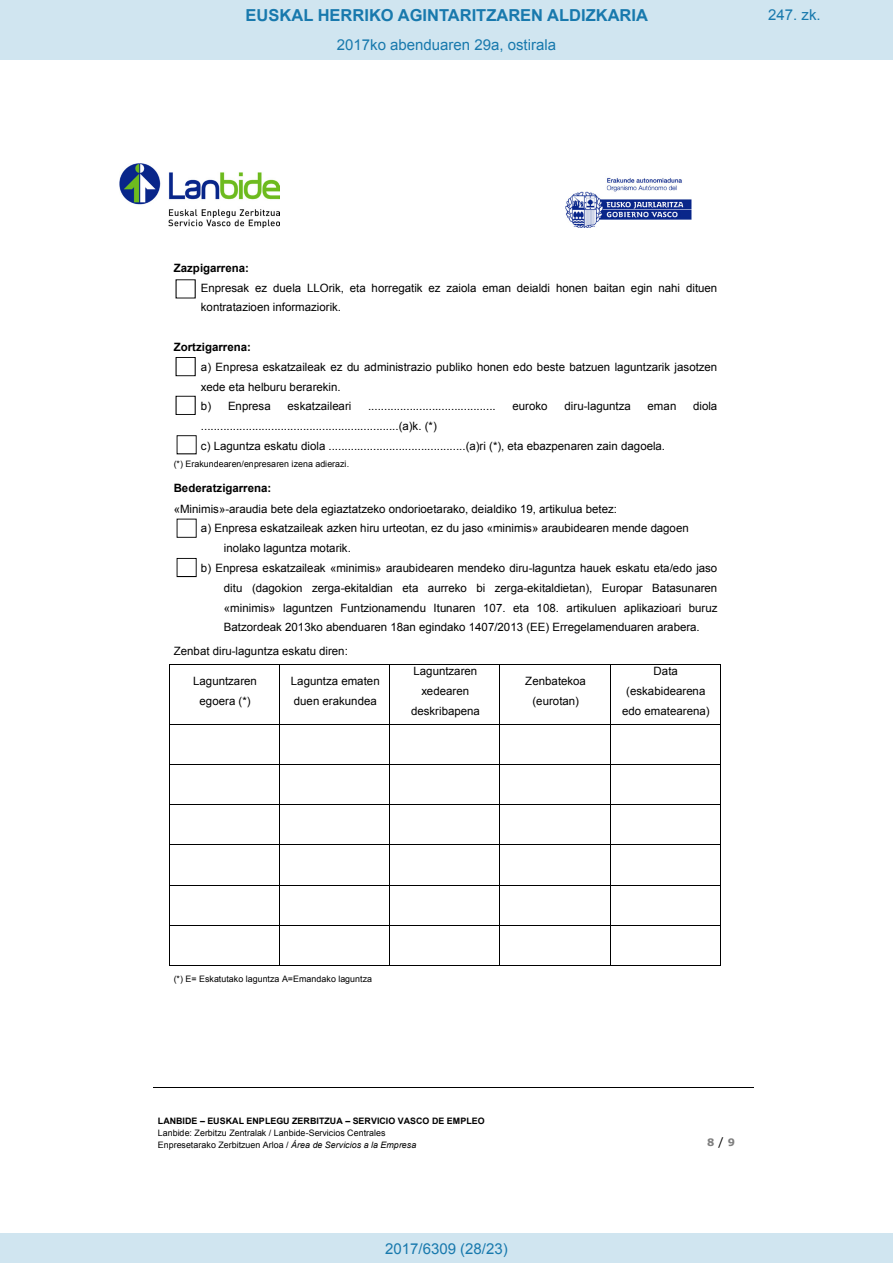
<style>
.page{position:relative;width:893px;height:1263px;background:#fff}
.page>*{position:absolute;margin:0;border:0;box-sizing:border-box;transform-origin:0 0}
.t1{font:700 16.5px "Arial";color:#1879ad}
.Paginacion_Centro{font:15px "Arial";color:#1879ad}
.t2{font:11.4px/19.8px "Arial";letter-spacing:.005em;color:#000}
.t3{font:700 11.4px "Arial";letter-spacing:.005em;color:#000}
.t4{font:8.85px/11.9px "Arial";color:#000}
.s1{font-weight:700}
.s2{font-style:italic}
</style>
<div class="page">
<hr style="left:154px;top:1087px;width:600px;height:1px;background:#000">
<img style="left:119px;top:163px;width:160px;height:65px">
<img style="left:565px;top:178px;width:127px;height:50px">
<hr style="left:170px;top:664px;width:109px;height:1px;background:#000">
<hr style="left:280px;top:664px;width:109px;height:1px;background:#000">
<hr style="left:390px;top:664px;width:110px;height:1px;background:#000">
<hr style="left:500px;top:664px;width:110px;height:1px;background:#000">
<hr style="left:610px;top:664px;width:110px;height:1px;background:#000">
<hr style="left:169px;top:665px;width:1px;height:59px;background:#000">
<hr style="left:279px;top:665px;width:1px;height:59px;background:#000">
<hr style="left:389px;top:665px;width:1px;height:59px;background:#000">
<hr style="left:500px;top:665px;width:1px;height:59px;background:#000">
<hr style="left:610px;top:665px;width:1px;height:59px;background:#000">
<hr style="left:720px;top:665px;width:1px;height:59px;background:#000">
<hr style="left:170px;top:724px;width:109px;height:1px;background:#000">
<hr style="left:280px;top:724px;width:109px;height:1px;background:#000">
<hr style="left:390px;top:724px;width:110px;height:1px;background:#000">
<hr style="left:500px;top:724px;width:110px;height:1px;background:#000">
<hr style="left:610px;top:724px;width:110px;height:1px;background:#000">
<hr style="left:169px;top:724px;width:1px;height:40px;background:#000">
<hr style="left:279px;top:724px;width:1px;height:40px;background:#000">
<hr style="left:389px;top:724px;width:1px;height:40px;background:#000">
<hr style="left:500px;top:724px;width:1px;height:40px;background:#000">
<hr style="left:610px;top:724px;width:1px;height:40px;background:#000">
<hr style="left:720px;top:724px;width:1px;height:40px;background:#000">
<hr style="left:170px;top:764px;width:109px;height:1px;background:#000">
<hr style="left:280px;top:764px;width:109px;height:1px;background:#000">
<hr style="left:390px;top:764px;width:110px;height:1px;background:#000">
<hr style="left:500px;top:764px;width:110px;height:1px;background:#000">
<hr style="left:610px;top:764px;width:110px;height:1px;background:#000">
<hr style="left:169px;top:765px;width:1px;height:39px;background:#000">
<hr style="left:279px;top:765px;width:1px;height:39px;background:#000">
<hr style="left:389px;top:765px;width:1px;height:39px;background:#000">
<hr style="left:500px;top:765px;width:1px;height:39px;background:#000">
<hr style="left:610px;top:765px;width:1px;height:39px;background:#000">
<hr style="left:720px;top:765px;width:1px;height:39px;background:#000">
<hr style="left:170px;top:804px;width:109px;height:1px;background:#000">
<hr style="left:280px;top:804px;width:109px;height:1px;background:#000">
<hr style="left:390px;top:804px;width:110px;height:1px;background:#000">
<hr style="left:500px;top:804px;width:110px;height:1px;background:#000">
<hr style="left:610px;top:804px;width:110px;height:1px;background:#000">
<hr style="left:169px;top:805px;width:1px;height:40px;background:#000">
<hr style="left:279px;top:805px;width:1px;height:40px;background:#000">
<hr style="left:389px;top:805px;width:1px;height:40px;background:#000">
<hr style="left:500px;top:805px;width:1px;height:40px;background:#000">
<hr style="left:610px;top:805px;width:1px;height:40px;background:#000">
<hr style="left:720px;top:805px;width:1px;height:40px;background:#000">
<hr style="left:170px;top:845px;width:109px;height:1px;background:#000">
<hr style="left:280px;top:845px;width:109px;height:1px;background:#000">
<hr style="left:390px;top:845px;width:110px;height:1px;background:#000">
<hr style="left:500px;top:845px;width:110px;height:1px;background:#000">
<hr style="left:610px;top:845px;width:110px;height:1px;background:#000">
<hr style="left:169px;top:845px;width:1px;height:40px;background:#000">
<hr style="left:279px;top:845px;width:1px;height:40px;background:#000">
<hr style="left:389px;top:845px;width:1px;height:40px;background:#000">
<hr style="left:500px;top:845px;width:1px;height:40px;background:#000">
<hr style="left:610px;top:845px;width:1px;height:40px;background:#000">
<hr style="left:720px;top:845px;width:1px;height:40px;background:#000">
<hr style="left:170px;top:885px;width:109px;height:1px;background:#000">
<hr style="left:280px;top:885px;width:109px;height:1px;background:#000">
<hr style="left:390px;top:885px;width:110px;height:1px;background:#000">
<hr style="left:500px;top:885px;width:110px;height:1px;background:#000">
<hr style="left:610px;top:885px;width:110px;height:1px;background:#000">
<hr style="left:169px;top:885px;width:1px;height:40px;background:#000">
<hr style="left:279px;top:885px;width:1px;height:40px;background:#000">
<hr style="left:389px;top:885px;width:1px;height:40px;background:#000">
<hr style="left:500px;top:885px;width:1px;height:40px;background:#000">
<hr style="left:610px;top:885px;width:1px;height:40px;background:#000">
<hr style="left:720px;top:885px;width:1px;height:40px;background:#000">
<hr style="left:170px;top:925px;width:109px;height:1px;background:#000">
<hr style="left:280px;top:925px;width:109px;height:1px;background:#000">
<hr style="left:390px;top:925px;width:110px;height:1px;background:#000">
<hr style="left:500px;top:925px;width:110px;height:1px;background:#000">
<hr style="left:610px;top:925px;width:110px;height:1px;background:#000">
<hr style="left:169px;top:926px;width:1px;height:39px;background:#000">
<hr style="left:170px;top:965px;width:109px;height:1px;background:#000">
<hr style="left:279px;top:926px;width:1px;height:39px;background:#000">
<hr style="left:280px;top:965px;width:109px;height:1px;background:#000">
<hr style="left:389px;top:926px;width:1px;height:39px;background:#000">
<hr style="left:390px;top:965px;width:110px;height:1px;background:#000">
<hr style="left:500px;top:926px;width:1px;height:39px;background:#000">
<hr style="left:500px;top:965px;width:110px;height:1px;background:#000">
<hr style="left:610px;top:926px;width:1px;height:39px;background:#000">
<hr style="left:610px;top:965px;width:110px;height:1px;background:#000">
<hr style="left:720px;top:926px;width:1px;height:39px;background:#000">
<svg style="left:176px;top:279px;width:20px;height:19px"></svg>
<svg style="left:176px;top:357px;width:20px;height:19px"></svg>
<svg style="left:176px;top:396px;width:20px;height:19px"></svg>
<svg style="left:177px;top:435px;width:20px;height:19px"></svg>
<svg style="left:177px;top:519px;width:20px;height:19px"></svg>
<svg style="left:177px;top:558px;width:20px;height:19px"></svg>
<div style="left:0;top:0;width:893px;height:60px;background:#d0e5f0"></div>
<div style="left:0;top:1233px;width:893px;height:30px;background:#d0e5f0"></div>
<h1 class="t1" style="left:246px;top:4px;width:404px">EUSKAL HERRIKO AGINTARITZAREN ALDIZKARIA</h1>
<h2 class="Paginacion_Centro" style="left:768px;top:5px;width:54px">247. zk.</h2>
<h2 class="Paginacion_Centro" style="left:337px;top:35px;width:221px">2017ko abenduaren 29a, ostirala</h2>
<p class="t2" style="left:201px;top:258px;width:518px;text-indent:-27px"><span class="s1">Zazpigarrena:<br></span>Enpresak ez duela LLOrik, eta horregatik ez zaiola eman deialdi honen baitan egin nahi dituen kontratazioen informaziorik.</p>
<p class="t2" style="left:201px;top:337px;width:518px;text-indent:-27px"><span class="s1">Zortzigarrena:<br></span>a) Enpresa eskatzaileak ez du administrazio publiko honen edo beste batzuen laguntzarik jasotzen xede eta helburu berarekin.<br>b) Enpresa</p>
<p class="t2" style="left:288px;top:396px;width:65px">eskatzaileari</p>
<p class="t2" style="left:368px;top:396px;width:129px">........................................</p>
<p class="t2" style="left:512px;top:396px;width:37px">euroko</p>
<p class="t2" style="left:564px;top:396px;width:68px">diru-laguntza</p>
<p class="t2" style="left:647px;top:396px;width:30px">eman</p>
<p class="t2" style="left:693px;top:396px;width:26px">diola</p>
<p class="t2" style="left:201px;top:416px;width:466px">..............................................................(a)k. (*)<br>c) Laguntza eskatu diola ...........................................(a)ri (*), eta ebazpenaren zain dagoela.</p>
<p class="t4" style="left:174px;top:458px;width:177px">(*) Erakundearen/enpresaren izena adierazi.</p>
<p class="t3" style="left:174px;top:481px;width:99px">Bederatzigarrena:</p>
<p class="t2" style="left:174px;top:499px;width:445px">«Minimis»-araudia bete dela egiaztatzeko ondorioetarako, deialdiko 19, artikulua betez:</p>
<p class="t2" style="left:201px;top:519px;width:489px">a) Enpresa eskatzaileak azken hiru urteotan, ez du jaso «minimis» araubidearen mende dagoen</p>
<p class="t2" style="left:224px;top:538px;width:129px">inolako laguntza motarik.</p>
<p class="t2" style="left:201px;top:558px;width:518px">b) Enpresa eskatzaileak «minimis» araubidearen mendeko diru-laguntza hauek eskatu eta/edo jaso</p>
<p class="t2" style="left:224px;top:578px;width:495px">ditu (dagokion zerga-ekitaldian eta aurreko bi zerga-ekitaldietan), Europar Batasunaren</p>
<p class="t2" style="left:224px;top:598px;width:495px">«minimis» laguntzen Funtzionamendu Itunaren 107. eta 108. artikuluen aplikazioari buruz</p>
<p class="t2" style="left:224px;top:617px;width:477px">Batzordeak 2013ko abenduaren 18an egindako 1407/2013 (EE) Erregelamenduaren arabera.</p>
<p class="t2" style="left:174px;top:641px;width:176px">Zenbat diru-laguntza eskatu diren:</p>
<p class="t2" style="left:193px;top:671px;width:65px;text-align:center">Laguntzaren egoera (*)</p>
<p class="t2" style="left:291px;top:671px;width:90px">Laguntza ematen duen erakundea</p>
<p class="t2" style="left:411px;top:661px;width:70px;text-align:center">Laguntzaren xedearen deskribapena</p>
<p class="t2" style="left:525px;top:671px;width:62px;text-align:center">Zenbatekoa (eurotan)</p>
<p class="t2" style="left:622px;top:661px;width:89px;text-align:center">Data (eskabidearena edo ematearena)</p>
<p class="t4" style="left:174px;top:973px;width:200px">(*) E= Eskatutako laguntza A=Emandako laguntza</p>
<p class="t4" style="left:158px;top:1115px;width:328px"><span class="s1">LANBIDE – EUSKAL ENPLEGU ZERBITZUA – SERVICIO VASCO DE EMPLEO<br></span>Lanbide: Zerbitzu Zentralak / Lanbide-Servicios Centrales<br>Enpresetarako Zerbitzuen Arloa / <span class="s2">Área de Servicios a la Empresa</span></p>
<p class="Paginacion_Centro" style="left:385px;top:1238px;width:124px">2017/6309 (28/23)</p>
</div>
